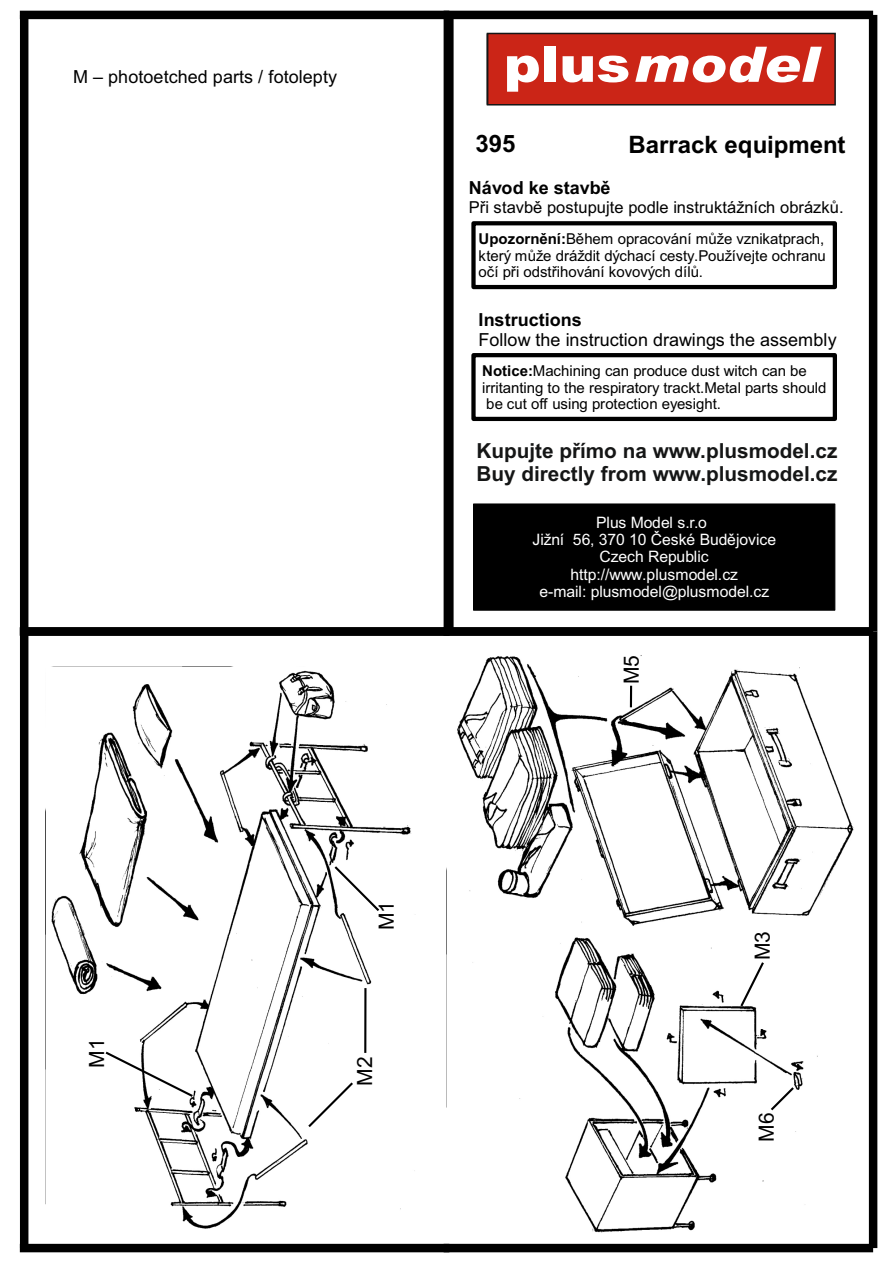
<style>
.page{position:relative;width:893px;height:1263px;background:#fff}
.page>*{position:absolute;margin:0;border:0;box-sizing:border-box;transform-origin:0 0}
.t1{font:700 24px "Arial";color:#000}
.t2{font:21px "Arial";color:#000}
.t3{font:700 20.7px/23.1px "Arial";color:#151616}
.t4{font:18px "Arial";color:#000}
.t5{font:700 18px "Arial";color:#000}
.t6{font:16.5px "Arial";color:#000}
.t7{font:15.75px/17.5px "Arial";letter-spacing:-.01em;color:#fff;text-align:center}
.t8{font:15px/16.6px "Arial";color:#000;text-align:justify}
.s1{font-weight:700}
.s2{color:#000}
</style>
<div class="page">
<div style="left:444px;top:11px;width:429px;height:8px;background:#000"></div>
<div style="left:444px;top:15px;width:8px;height:616px;background:#000"></div>
<div style="left:869px;top:15px;width:8px;height:616px;background:#000"></div>
<svg style="left:471px;top:221px;width:366px;height:69px"></svg>
<svg style="left:471px;top:353px;width:366px;height:69px"></svg>
<div style="left:473px;top:504px;width:362px;height:106px;background:#000"></div>
<div style="left:20px;top:11px;width:429px;height:8px;background:#000"></div>
<div style="left:20px;top:15px;width:8px;height:616px;background:#000"></div>
<div style="left:445px;top:15px;width:9px;height:616px;background:#000"></div>
<div style="left:444px;top:627px;width:429px;height:9px;background:#000"></div>
<div style="left:444px;top:1244px;width:429px;height:8px;background:#000"></div>
<div style="left:869px;top:631px;width:8px;height:617px;background:#000"></div>
<div style="left:20px;top:627px;width:429px;height:9px;background:#000"></div>
<div style="left:20px;top:631px;width:8px;height:617px;background:#000"></div>
<div style="left:20px;top:1244px;width:429px;height:8px;background:#000"></div>
<svg style="left:486px;top:32px;width:350px;height:74px"></svg>
<img style="left:457px;top:655px;width:397px;height:578px">
<img style="left:45px;top:666px;width:370px;height:563px">
<svg style="left:768px;top:1085px;width:28px;height:27px"></svg>
<svg style="left:738px;top:960px;width:28px;height:49px"></svg>
<hr style="left:630px;top:686px;width:2px;height:21px;background:#000">
<svg style="left:306px;top:1080px;width:49px;height:49px"></svg>
<hr style="left:364px;top:988px;width:2px;height:65px;background:#000">
<svg style="left:332px;top:864px;width:49px;height:49px"></svg>
<svg style="left:103px;top:1050px;width:92px;height:49px"></svg>
<p class="t4" style="left:73px;top:70px;width:265px">M – photoetched parts / fotolepty</p>
<h1 class="t1" style="left:476px;top:134px;width:42px">395</h1>
<h1 class="t1" style="left:629px;top:135px;width:218px">Barrack equipment</h1>
<p class="t5" style="left:469px;top:181px;width:143px">Návod ke stavbě</p>
<p class="t6" style="left:469px;top:201px;width:376px">Při stavbě postupujte podle instruktážních obrázků.</p>
<p class="t8" style="left:479px;top:232px;width:349px"><span class="s1">Upozornění:</span>Během opracování může vznikatprach, který může dráždit dýchací cesty.Používejte ochranu očí při odstřihování kovových dílů.</p>
<p class="t5" style="left:479px;top:313px;width:105px">Instructions</p>
<p class="t4" style="left:479px;top:333px;width:360px">Follow the instruction drawings the assembly</p>
<p class="t8" style="left:482px;top:363px;width:346px;text-align:left"><span class="s1">Notice:</span>Machining can produce dust witch can be irritanting to the respiratory trackt.Metal parts should be cut off using protection eyesight.</p>
<h3 class="t3" style="left:476px;top:441px;width:362px">Kupujte přímo na www.plusmodel.cz<br>Buy directly from www.plusmodel.cz</h3>
<p class="t7" style="left:532px;top:515px;width:245px">Plus Model s.r.o<span class="s2">.<br></span>Jižní 56, 370 10 České Budějovice<br>Czech Republic http://www.plusmodel.cz<br>e-mail: plusmodel@plusmodel.cz</p>
<h2 class="t2" style="left:623px;top:684px;width:31px;rotate:-90deg">M5</h2>
<h2 class="t2" style="left:89px;top:1068px;width:31px;rotate:-90deg">M1</h2>
<h2 class="t2" style="left:379px;top:930px;width:31px;rotate:-90deg">M1</h2>
<h2 class="t2" style="left:357px;top:1085px;width:31px;rotate:-90deg">M2</h2>
<h2 class="t2" style="left:755px;top:960px;width:31px;rotate:-90deg">M3</h2>
<h2 class="t2" style="left:758px;top:1142px;width:31px;rotate:-90deg">M6</h2>
</div>
